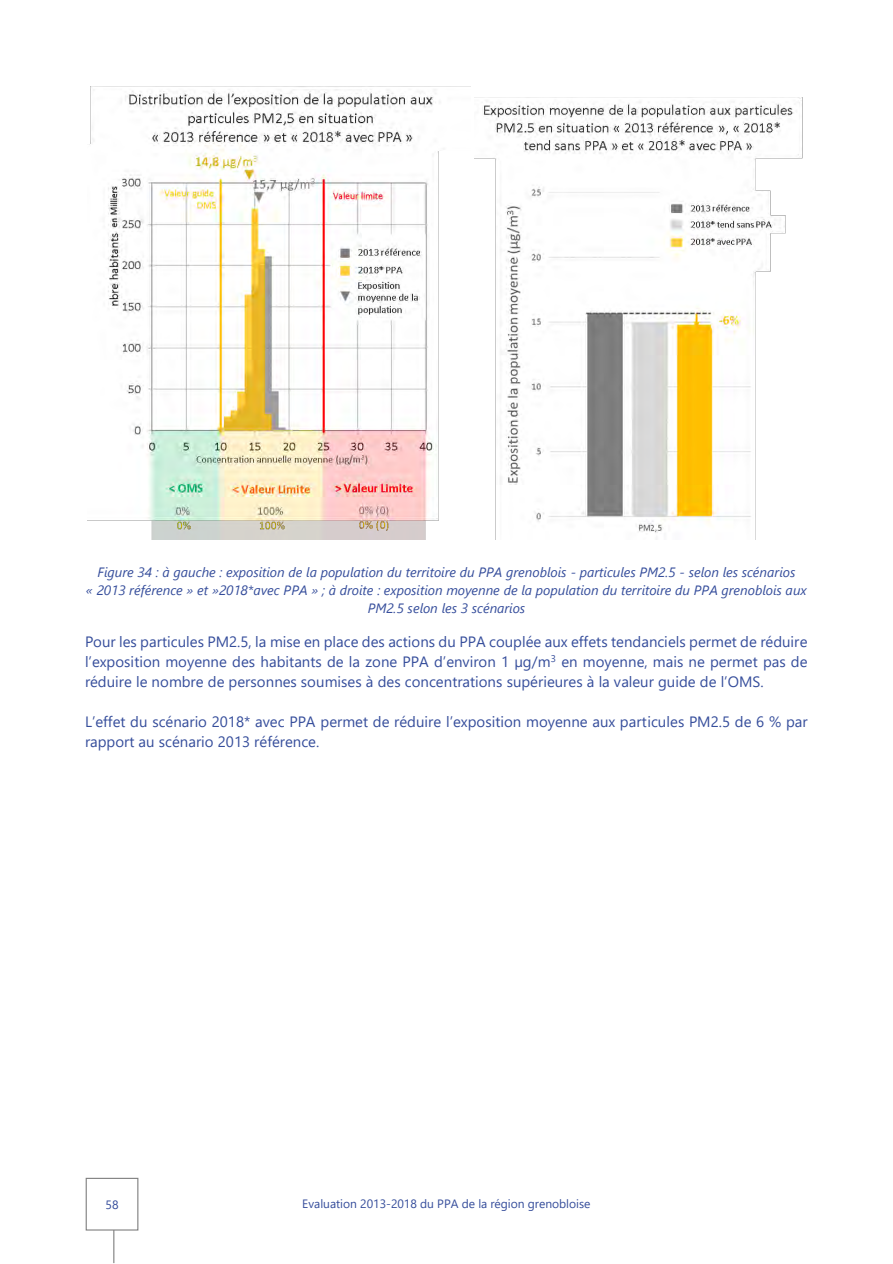
<style>
.page{position:relative;width:893px;height:1264px;background:#fff}
.page>*{position:absolute;margin:0;border:0;box-sizing:border-box;transform-origin:0 0}
.t1{font:15px/20px "Segoe UI";color:#354d9b;text-align:justify}
.t2{font:italic 13.5px/18px "Segoe UI";color:#354d9b;text-align:center}
.t3{font:12px "Segoe UI";letter-spacing:-.005em;color:#354d9b}
</style>
<div class="page">
<hr style="left:113px;top:1229px;width:1px;height:33px;background:#7f7f7f">
<div style="left:86px;top:1177px;width:52px;height:53px;border:1px solid #7f7f7f"></div>
<img style="left:87px;top:1183px;width:50px;height:40px">
<img style="left:87px;top:86px;width:383px;height:453px">
<img style="left:474px;top:97px;width:329px;height:442px">
<p class="t2" style="left:86px;top:561px;width:722px">Figure 34 : à gauche : exposition de la population du territoire du PPA grenoblois - particules PM2.5 - selon les scénarios<br>« 2013 référence » et »2018*avec PPA » ; à droite : exposition moyenne de la population du territoire du PPA grenoblois aux<br>PM2.5 selon les 3 scénarios</p>
<p class="t1" style="left:85px;top:630px;width:724px">Pour les particules PM2.5, la mise en place des actions du PPA couplée aux effets tendanciels permet de réduire l’exposition moyenne des habitants de la zone PPA d’environ 1 µg/m<sup>3</sup> en moyenne, mais ne permet pas de réduire le nombre de personnes soumises à des concentrations supérieures à la valeur guide de l’OMS.</p>
<p class="t1" style="left:85px;top:710px;width:724px">L’effet du scénario 2018* avec PPA permet de réduire l’exposition moyenne aux particules PM2.5 de 6 % par rapport au scénario 2013 référence.</p>
<p class="t3" style="left:106px;top:1196px;width:14px">58</p>
<p class="t3" style="left:302px;top:1194px;width:290px">Evaluation 2013-2018 du PPA de la région grenobloise</p>
</div>
